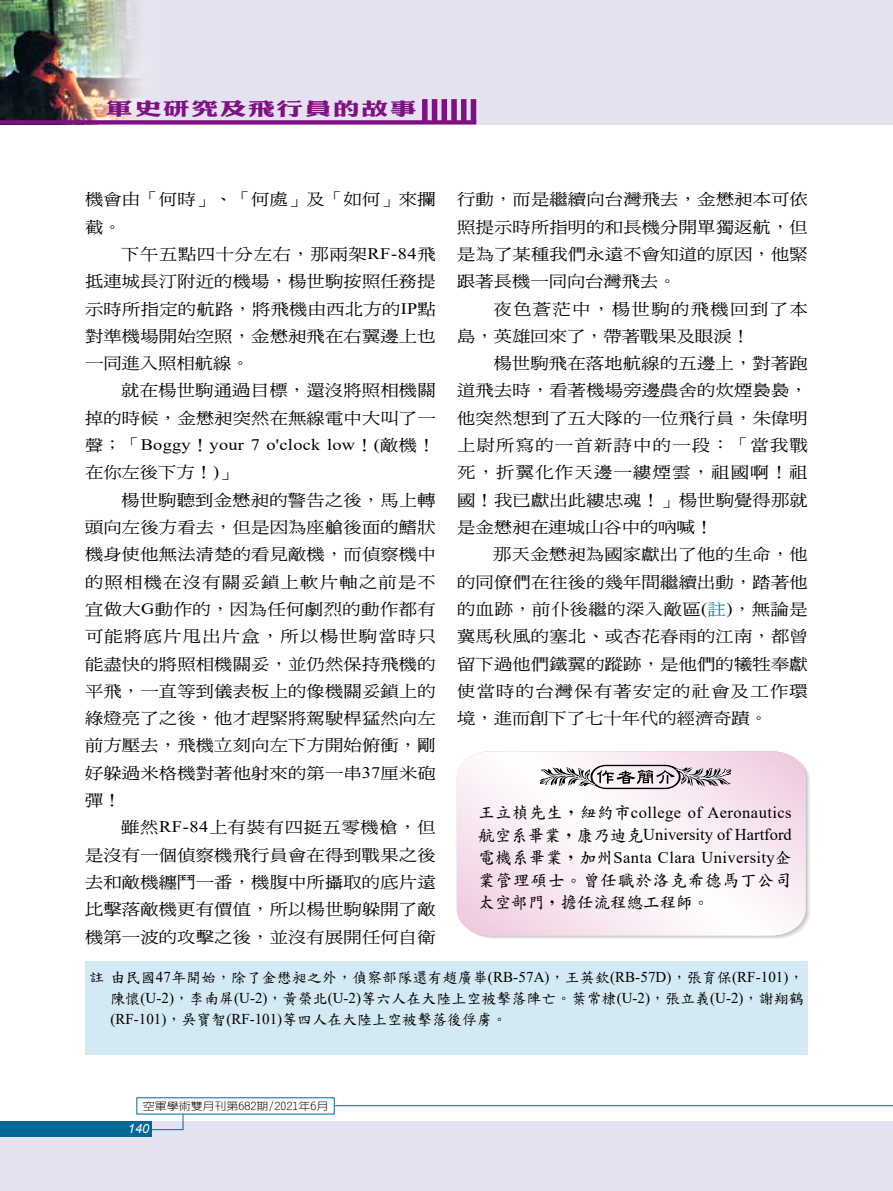
<style>
.page{position:relative;width:893px;height:1191px;background:#fff}
.page>*{position:absolute;margin:0;border:0;box-sizing:border-box;transform-origin:0 0}
.t1{font:17.85px "DF Li King Hei W8 WIN BF";letter-spacing:.06em;color:#7f1084;scale:1.5 1}
.t2{font:16.5px/22.5px "Times New Roman";letter-spacing:.025em;color:#000;text-align:justify}
.t3{font:700 16.5px/22.5px "Zen Kai";letter-spacing:.06em;color:#000}
.t4{font:16.05px/27.3px "DF Ming W5 WIN BF";letter-spacing:.01em;color:#000;text-align:justify;scale:1.14 1}
.t5{font:16.05px "DF Ming W5 WIN BF";letter-spacing:.07em;color:#000;scale:1.14 1}
.t6{font:16.05px/27.3px "DF Ming W5 WIN BF";letter-spacing:.08em;color:#000;scale:1.14 1}
.t7{font:16.05px "Times New Roman";letter-spacing:.015em;color:#000;scale:1.14 1}
.t8{font:16.05px "DF Ming W5 WIN BF";letter-spacing:.035em;color:#000;scale:1.14 1}
.t9{font:15px/21px "DF Kai Shu SB Estd BF";color:#000;text-align:justify}
.t10{font:italic 12.75px "Arial";color:#fff}
.t11{font:300 10.5px "Lin Gothic";color:#000;scale:1.14 1}
.s1{font-family:"DF Kai Shu SB Estd BF"}
.s2{font-family:"Times New Roman"}
.s3{font-family:"DF Ming W5 WIN BF"}
.s4{color:#0075c2}
.s5{font-family:"Zen Kai";font-weight:700}
</style>
<div class="page">
<div style="left:0;top:0;width:892px;height:125px;background:#e4e1f0"></div>
<img style="left:0;top:0;width:165px;height:125px">
<svg style="left:0;top:120px;width:476px;height:4px;background:#821987"></svg>
<div style="left:432px;top:99px;width:5px;height:23px;background:#7f1084"></div>
<div style="left:422px;top:99px;width:6px;height:23px;background:#7f1084"></div>
<div style="left:441px;top:99px;width:6px;height:23px;background:#7f1084"></div>
<div style="left:451px;top:99px;width:6px;height:23px;background:#7f1084"></div>
<div style="left:461px;top:99px;width:5px;height:23px;background:#7f1084"></div>
<div style="left:471px;top:99px;width:5px;height:23px;background:#7f1084"></div>
<div style="left:0;top:1121px;width:892px;height:70px;background:#e4e1f0"></div>
<div style="left:0;top:1121px;width:152px;height:15px;background:#006896"></div>
<svg style="left:149px;top:1113px;width:35px;height:17px"></svg>
<hr style="left:335px;top:1105px;width:558px;height:1px;background:#006896">
<hr style="left:810px;top:780px;width:1px;height:133px;background:#f4f4f4">
<svg style="left:457px;top:751px;width:353px;height:188px"></svg>
<div style="left:85px;top:961px;width:723px;height:93px;background:#d3e9f4"></div>
<p class="t1" style="left:106px;top:100px;width:208px">軍史研究及飛行員的故事</p>
<p class="t4" style="left:85px;top:186px;width:309px">機會由<span class="s1">「</span>何時<span class="s1">」、「</span>何處<span class="s1">」</span>及<span class="s1">「</span>如何<span class="s1">」</span>來攔截<span class="s1">。</span></p>
<p class="t4" style="left:85px;top:240px;width:309px;text-indent:36px">下午五點四十分左右<span class="s1">，</span>那兩架<span class="s2">RF-84</span>飛抵連城長汀附近的機場<span class="s1">，</span>楊世駒按照任務提示時所指定的航路<span class="s1">，</span>將飛機由西北方的<span class="s2">IP</span>點對準機場開始空照<span class="s1">，</span>金懋昶飛在右翼邊上也一同進入照相航線<span class="s1">。</span></p>
<p class="t4" style="left:85px;top:377px;width:309px;text-align:right">就在楊世駒通過目標<span class="s1">，</span>還沒將照相機關<br>掉的時候<span class="s1">，</span>金懋昶突然在無線電中大叫了一</p>
<p class="t7" style="left:85px;top:433px;width:309px"><span class="s3">聲</span><span class="s1">；「</span>Boggy<span class="s1">！</span>your 7 o'clock low<span class="s1">！</span>(<span class="s3">敵機</span><span class="s1">！</span></p>
<p class="t4" style="left:85px;top:459px;width:135px">在你左後下方<span class="s1">！</span><span class="s2">)</span><span class="s1">」</span></p>
<p class="t4" style="left:121px;top:486px;width:277px">楊世駒聽到金懋昶的警告之後<span class="s1">，</span>馬上轉</p>
<p class="t4" style="left:85px;top:513px;width:309px">頭向左後方看去<span class="s1">，</span>但是因為座艙後面的鰭狀</p>
<p class="t4" style="left:85px;top:541px;width:309px">機身使他無法清楚的看見敵機<span class="s1">，</span>而偵察機中</p>
<p class="t5" style="left:85px;top:574px;width:309px">的照相機在沒有關妥鎖上軟片軸之前是不</p>
<p class="t4" style="left:85px;top:595px;width:309px">宜做大<span class="s2">G</span>動作的<span class="s1">，</span>因為任何劇烈的動作都有</p>
<p class="t5" style="left:85px;top:628px;width:309px">可能將底片甩出片盒<span class="s1">，</span>所以楊世駒當時只</p>
<p class="t4" style="left:85px;top:650px;width:309px">能盡快的將照相機關妥<span class="s1">，</span>並仍然保持飛機的</p>
<p class="t4" style="left:85px;top:677px;width:309px">平飛<span class="s1">，</span>一直等到儀表板上的像機關妥鎖上的</p>
<p class="t4" style="left:85px;top:704px;width:309px">綠燈亮了之後<span class="s1">，</span>他才趕緊將駕駛桿猛然向左</p>
<p class="t4" style="left:85px;top:732px;width:309px">前方壓去<span class="s1">，</span>飛機立刻向左下方開始俯衝<span class="s1">，</span>剛</p>
<p class="t4" style="left:85px;top:759px;width:309px">好躲過米格機對著他射來的第一串<span class="s2">37</span>厘米砲</p>
<p class="t4" style="left:85px;top:786px;width:34px">彈<span class="s1">！</span></p>
<p class="t8" style="left:121px;top:819px;width:277px">雖然<span class="s2">RF-84</span>上有裝有四挺五零機槍<span class="s1">，</span>但</p>
<p class="t4" style="left:85px;top:841px;width:309px">是沒有一個偵察機飛行員會在得到戰果之後</p>
<p class="t4" style="left:85px;top:868px;width:309px">去和敵機纏鬥一番<span class="s1">，</span>機腹中所攝取的底片遠</p>
<p class="t4" style="left:85px;top:896px;width:309px">比擊落敵機更有價值<span class="s1">，</span>所以楊世駒躲開了敵</p>
<p class="t4" style="left:85px;top:923px;width:309px">機第一波的攻擊之後<span class="s1">，</span>並沒有展開任何自衛</p>
<p class="t4" style="left:457px;top:186px;width:309px">行動<span class="s1">，</span>而是繼續向台灣飛去<span class="s1">，</span>金懋昶本可依照提示時所指明的和長機分開單獨返航<span class="s1">，</span>但是為了某種我們永遠不會知道的原因<span class="s1">，</span>他緊跟著長機一同向台灣飛去<span class="s1">。</span></p>
<p class="t6" style="left:457px;top:295px;width:309px;text-indent:36px">夜色蒼茫中<span class="s1">，</span>楊世駒的飛機回到了本島<span class="s1">，</span>英雄回來了<span class="s1">，</span>帶著戰果及眼淚<span class="s1">！</span></p>
<p class="t4" style="left:457px;top:350px;width:309px;text-indent:36px">楊世駒飛在落地航線的五邊上<span class="s1">，</span>對著跑道飛去時<span class="s1">，</span>看著機場旁邊農舍的炊煙裊裊<span class="s1">，</span>他突然想到了五大隊的一位飛行員<span class="s1">，</span>朱偉明上尉所寫的一首新詩中的一段<span class="s1">：「</span>當我戰死<span class="s1">，</span>折翼化作天邊一縷煙雲<span class="s1">，</span>祖國啊<span class="s1">！</span>祖國<span class="s1">！</span>我已獻出此縷忠魂<span class="s1">！」</span>楊世駒覺得那就是金懋昶在連城山谷中的吶喊<span class="s1">！</span></p>
<p class="t4" style="left:457px;top:541px;width:309px;text-indent:36px">那天金懋昶為國家獻出了他的生命<span class="s1">，</span>他的同僚們在往後的幾年間繼續出動<span class="s1">，</span>踏著他的血跡<span class="s1">，</span>前仆後繼的深入敵區<span class="s2">(</span><span class="s4">註</span><span class="s2">)</span><span class="s1">，</span>無論是冀馬秋風的塞北<span class="s1">、</span>或杏花春雨的江南<span class="s1">，</span>都曾留下過他們鐵翼的蹤跡<span class="s1">，</span>是他們的犧牲奉獻使當時的台灣保有著安定的社會及工作環境<span class="s1">，</span>進而創下了七十年代的經濟奇蹟<span class="s1">。</span></p>
<p class="t2" style="left:478px;top:800px;width:315px"><span class="s5">王立楨先生，紐約市</span>college of Aeronautics<span class="s5">航空系畢業，康乃迪克</span>University of Hartford<span class="s5">電機系畢業，加州</span>Santa Clara University<span class="s5">企</span></p>
<p class="t3" style="left:478px;top:869px;width:315px">業管理碩士。曾任職於洛克希德馬丁公司太空部門，擔任流程總工程師。</p>
<p class="t9" style="left:111px;top:966px;width:695px;text-indent:-21px">註由民國<span class="s2">47</span>年開始，除了金懋昶之外，偵察部隊還有趙廣崋<span class="s2">(RB-57A)</span>，王英欽<span class="s2">(RB-57D)</span>，張育保<span class="s2">(RF-101)</span>，陳懷<span class="s2">(U-2)</span>，李南屏<span class="s2">(U-2)</span>，黃榮北<span class="s2">(U-2)</span>等六人在大陸上空被擊落陣亡。葉常棣<span class="s2">(U-2)</span>，張立義<span class="s2">(U-2)</span>，謝翔鶴<span class="s2">(RF-101)</span>，吳寶智<span class="s2">(RF-101)</span>等四人在大陸上空被擊落後俘虜。</p>
<p class="t11" style="left:143px;top:1100px;width:164px">空軍學術雙月刊第682期/2021年6月</p>
<p class="t10" style="left:128px;top:1120px;width:23px">140</p>
</div>
